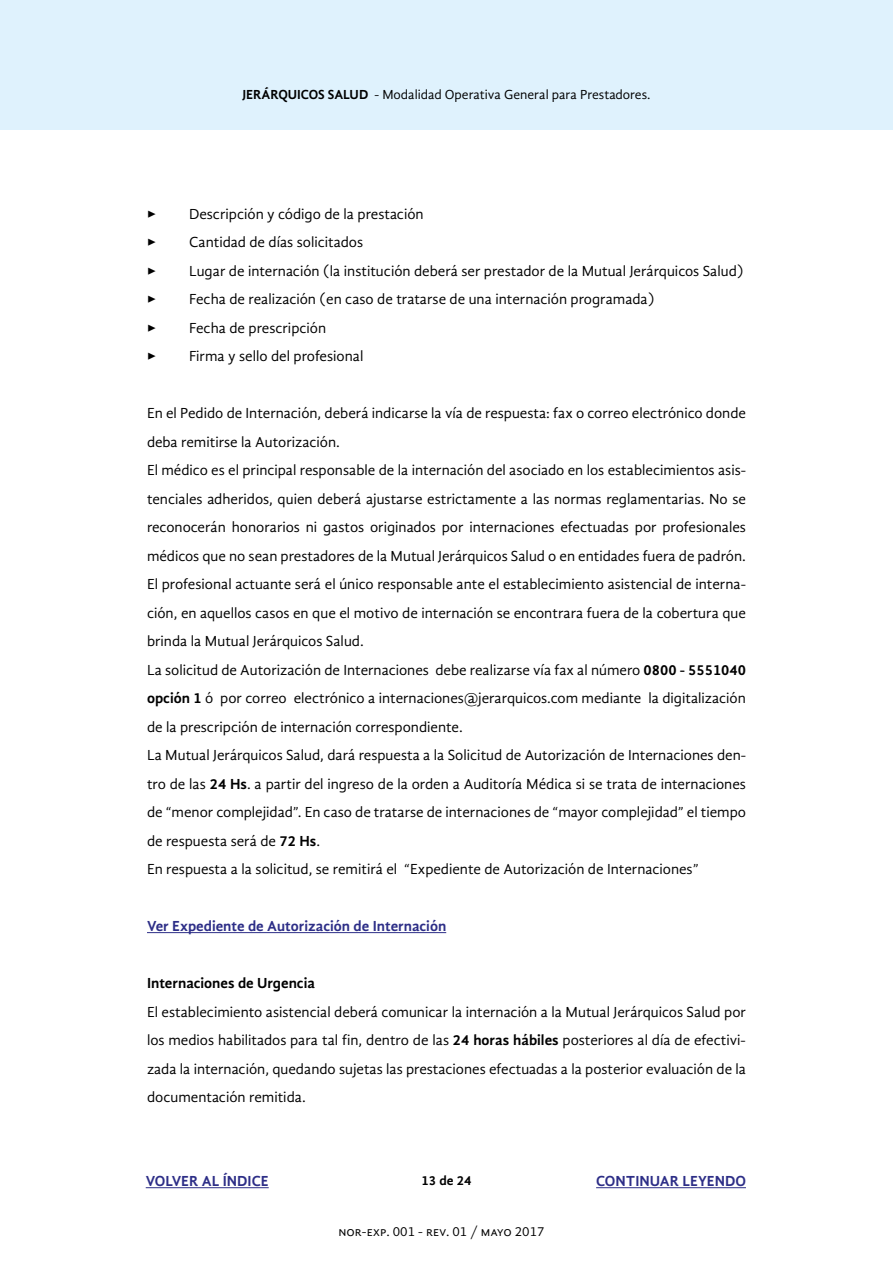
<style>
.page{position:relative;width:893px;height:1263px;background:#fff}
.page>*{position:absolute;margin:0;border:0;box-sizing:border-box;transform-origin:0 0}
.t1{font:15px/28.5px "Gandhi Sans";color:#000}
.t2{font:700 15px "Gandhi Sans";color:#2d2e87}
.t3{font:700 15px "Gandhi Sans";color:#000}
.t4{font:15px/28.5px "Minion Pro";color:#000;text-align:justify}
.t5{font:13.5px "Gandhi Sans";color:#000}
.t6{font:700 13.5px "Gandhi Sans";color:#000}
.s1{font-weight:700}
</style>
<div class="page">
<hr style="left:147px;top:932px;width:299px;height:1px;background:#2d2e87">
<div style="left:0;top:0;width:893px;height:130px;background:#dff2fd"></div>
<hr style="left:146px;top:1187px;width:123px;height:1px;background:#2d2e87">
<hr style="left:596px;top:1187px;width:150px;height:1px;background:#2d2e87">
<p class="t5" style="left:242px;top:87px;width:410px"><span class="s1">JERÁRQUICOS SALUD</span> - Modalidad Operativa General para Prestadores.</p>
<p class="t4" style="left:147px;top:199px;width:11px">▶ ▶ ▶ ▶ ▶ ▶</p>
<p class="t1" style="left:189px;top:199px;width:556px">Descripción y código de la prestación<br>Cantidad de días solicitados<br>Lugar de internación (la institución deberá ser prestador de la Mutual Jerárquicos Salud)<br>Fecha de realización (en caso de tratarse de una internación programada)<br>Fecha de prescripción<br>Firma y sello del profesional</p>
<p class="t1" style="left:147px;top:399px;width:600px">En el Pedido de Internación, deberá indicarse la vía de respuesta: fax o correo electrónico donde deba remitirse la Autorización.<br>El médico es el principal responsable de la internación del asociado en los establecimientos asis&shy;tenciales adheridos, quien deberá ajustarse estrictamente a las normas reglamentarias. No se reconocerán honorarios ni gastos originados por internaciones efectuadas por profesionales médicos que no sean prestadores de la Mutual Jerárquicos Salud o en entidades fuera de padrón.<br>El profesional actuante será el único responsable ante el establecimiento asistencial de interna&shy;ción, en aquellos casos en que el motivo de internación se encontrara fuera de la cobertura que brinda la Mutual Jerárquicos Salud.<br>La solicitud de Autorización de Internaciones debe realizarse vía fax al número <span class="s1">0800 - 5551040 opción 1</span> ó por correo electrónico a internaciones@jerarquicos.com mediante la digitalización de la prescripción de internación correspondiente.<br>La Mutual Jerárquicos Salud, dará respuesta a la Solicitud de Autorización de Internaciones den&shy;tro de las <span class="s1">24 Hs</span>. a partir del ingreso de la orden a Auditoría Médica si se trata de internaciones de “menor complejidad”. En caso de tratarse de internaciones de “mayor complejidad” el tiempo de respuesta será de <span class="s1">72 Hs</span>.<br>En respuesta a la solicitud, se remitirá el “Expediente de Autorización de Internaciones”</p>
<p class="t2" style="left:147px;top:917px;width:301px">Ver Expediente de Autorización de Internación</p>
<p class="t3" style="left:147px;top:974px;width:170px">Internaciones de Urgencia</p>
<p class="t1" style="left:147px;top:997px;width:600px;text-align:justify">El establecimiento asistencial deberá comunicar la internación a la Mutual Jerárquicos Salud por los medios habilitados para tal fin, dentro de las <span class="s1">24 horas hábiles</span> posteriores al día de efectivi&shy;zada la internación, quedando sujetas las prestaciones efectuadas a la posterior evaluación de la documentación remitida.</p>
<p class="t2" style="left:146px;top:1172px;width:124px">VOLVER AL ÍNDICE</p>
<p class="t2" style="left:596px;top:1172px;width:11px">con</p>
<p class="t2" style="left:626px;top:1172px;width:19px">tinuar</p>
<p class="t2" style="left:682px;top:1172px;width:35px">leyendo</p>
<p class="t6" style="left:421px;top:1173px;width:52px">13 de 24</p>
<p class="t5" style="left:338px;top:1224px;width:208px">nor-exp. 001 - rev. 01 / mayo 2017</p>
</div>
